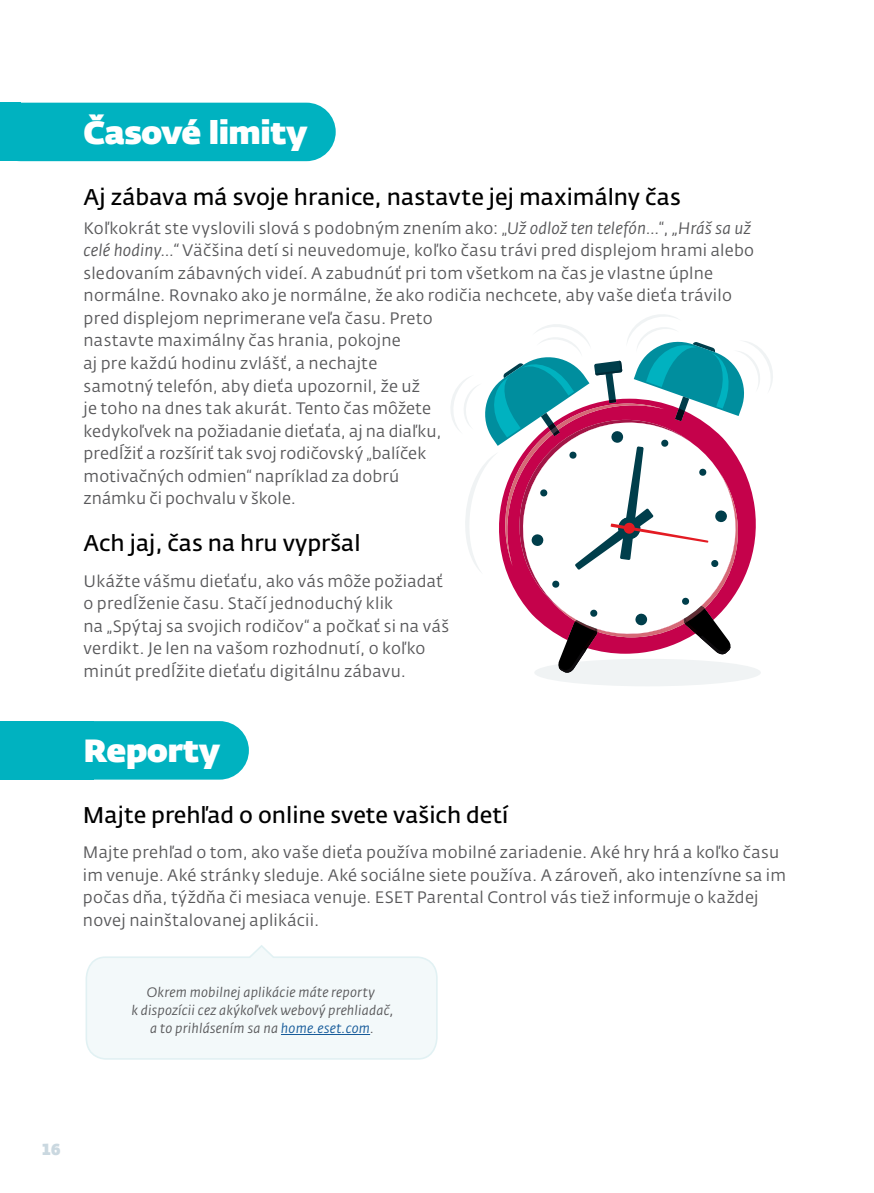
<style>
.page{position:relative;width:874px;height:1193px;background:#fff}
.page>*{position:absolute;margin:0;border:0;box-sizing:border-box;transform-origin:0 0}
.t1{font:800 31.72px "Fedra Sans Dis Std";color:#fff}
.t2{font:600 22.5px "Fedra Sans Alt Pro";color:#000}
.t3{font:16.43px/22.5px "Fedra Sans Alt Pro";letter-spacing:.015em;color:#58585a}
.t4{font:800 15.75px "Fedra Sans Dis Std";color:#cad8e0}
.t5{font:italic 13.5px/18px "Fedra Sans Alt Pro";letter-spacing:.015em;color:#58585a;text-align:center}
.s1{font-style:italic}
.s2{color:#165b9a}
</style>
<div class="page">
<svg style="left:85px;top:945px;width:353px;height:115px"></svg>
<hr style="left:281px;top:1034px;width:89px;height:1px;background:#165b9a">
<div style="left:21px;top:103px;width:315px;height:58px;background:#00b2c0"></div>
<div style="left:0;top:103px;width:21px;height:58px;background:#00b2c0"></div>
<div style="left:0;top:721px;width:94px;height:58px;background:#00b2c0"></div>
<div style="left:48px;top:721px;width:201px;height:58px;background:#00b2c0;border-radius:29px"></div>
<div style="left:534px;top:659px;width:227px;height:27px;background:#f0f3f4;border-radius:50%"></div>
<svg style="left:451px;top:314px;width:322px;height:359px"></svg>
<h1 class="t1" style="left:84px;top:107px;width:225px">Časové limity</h1>
<h2 class="t2" style="left:84px;top:183px;width:599px">Aj zábava má svoje hranice, nastavte jej maximálny čas</h2>
<p class="t3" style="left:84px;top:217px;width:672px">Koľkokrát ste vyslovili slová s podobným znením ako: „<span class="s1">Už odlož ten telefón...</span>“, <span class="s1">„Hráš sa už celé hodiny...“</span> Väčšina detí si neuvedomuje, koľko času trávi pred displejom hrami alebo sledovaním zábavných videí. A zabudnúť pri tom všetkom na čas je vlastne úplne normálne. Rovnako ako je normálne, že ako rodičia nechcete, aby vaše dieťa trávilo pred displejom neprimerane veľa času. Preto<br>nastavte maximálny čas hrania, pokojne<br>aj pre každú hodinu zvlášť, a nechajte<br>samotný telefón, aby dieťa upozornil, že už<br>je toho na dnes tak akurát. Tento čas môžete<br>kedykoľvek na požiadanie dieťaťa, aj na diaľku,<br>predĺžiť a rozšíriť tak svoj rodičovský „balíček<br>motivačných odmien“ napríklad za dobrú<br>známku či pochvalu v škole.</p>
<h2 class="t2" style="left:84px;top:529px;width:278px">Ach jaj, čas na hru vypršal</h2>
<p class="t3" style="left:84px;top:569px;width:367px">Ukážte vášmu dieťaťu, ako vás môže požiadať o predĺženie času. Stačí jednoduchý klik<br>na „Spýtaj sa svojich rodičov“ a počkať si na váš verdikt. Je len na vašom rozhodnutí, o koľko minút predĺžite dieťaťu digitálnu zábavu.</p>
<h1 class="t1" style="left:84px;top:725px;width:137px">Reporty</h1>
<h2 class="t2" style="left:83px;top:801px;width:427px">Majte prehľad o online svete vašich detí</h2>
<p class="t3" style="left:83px;top:841px;width:705px">Majte prehľad o tom, ako vaše dieťa používa mobilné zariadenie. Aké hry hrá a koľko času im venuje. Aké stránky sleduje. Aké sociálne siete používa. A zároveň, ako intenzívne sa im počas dňa, týždňa či mesiaca venuje. ESET Parental Control vás tiež informuje o každej novej nainštalovanej aplikácii.</p>
<p class="t5" style="left:131px;top:983px;width:264px">Okrem mobilnej aplikácie máte reporty<br>k dispozícii cez akýkoľvek webový prehliadač, a to prihlásením sa na <span class="s2">home.eset.com</span>.</p>
<p class="t4" style="left:42px;top:1137px;width:20px">16</p>
</div>
